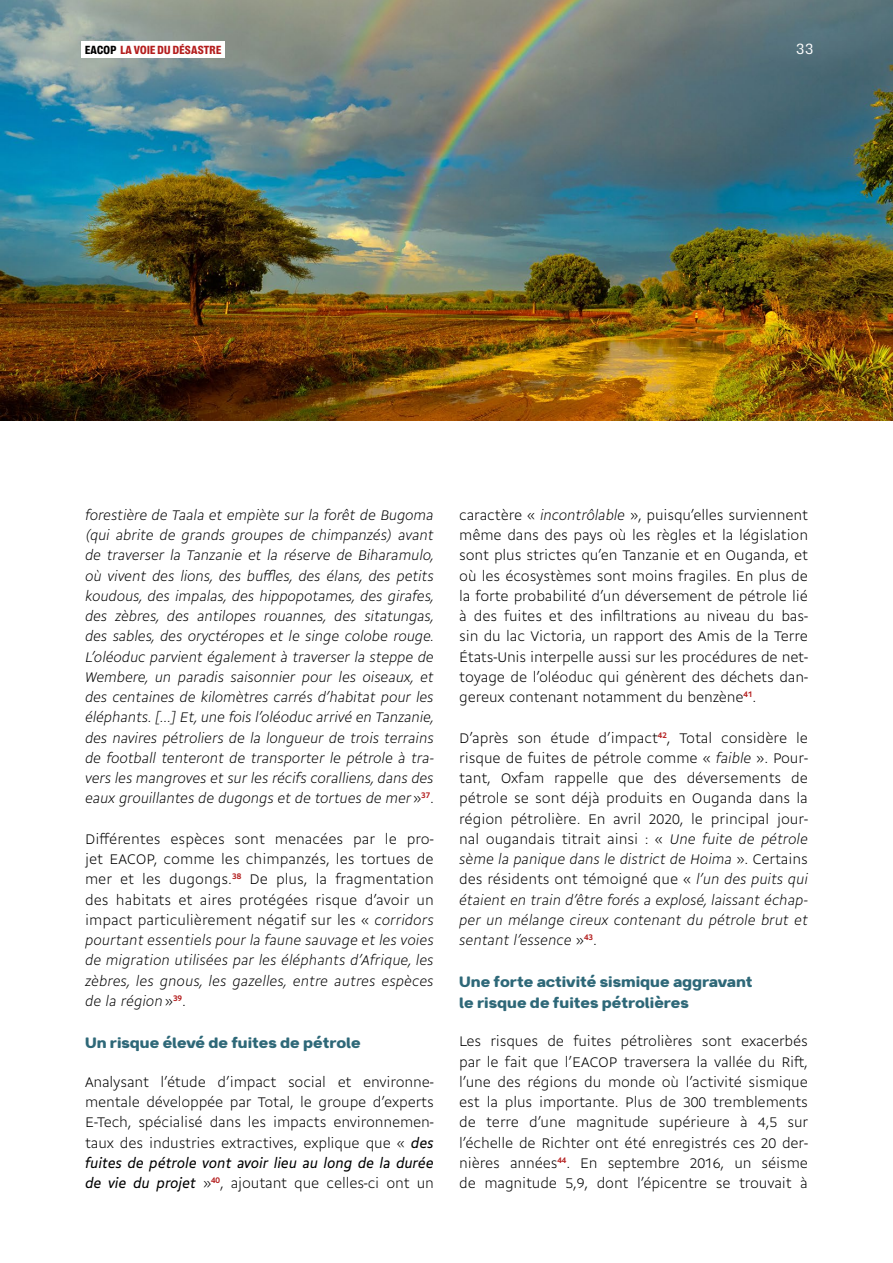
<style>
.page{position:relative;width:893px;height:1263px;background:#fff}
.page>*{position:absolute;margin:0;border:0;box-sizing:border-box;transform-origin:0 0}
.t1{font:700 18px/21px "Breul Grotesk B";color:#2e6878}
.t2{font:300 15px/20.2px "Gemeli";letter-spacing:-.01em;color:#000;text-align:justify}
.t3{font:italic 300 15px/20.2px "Gemeli";letter-spacing:-.01em;color:#000;text-align:justify}
.t4{font:15px "PP Right Grotesk Text";color:#fff}
.t5{font:12px "PP Right Grotesk Compact Dark";letter-spacing:.025em;color:#b41e1e}
.s1{color:#000}
.s2{font-style:normal}
.s3{font-style:italic}
.s4{font-weight:400;font-style:italic}
</style>
<div class="page">
<img style="left:0;top:0;width:893px;height:421px">
<div style="left:81px;top:41px;width:144px;height:17px;background:#fff"></div>
<p class="t5" style="left:85px;top:43px;width:138px"><span class="s1">EACOP</span> LA VOIE DU DÉSASTRE</p>
<p class="t4" style="left:796px;top:40px;width:19px">33</p>
<p class="t3" style="left:85px;top:504px;width:351px">forestière de Taala et empiète sur la forêt de Bugoma (qui abrite de grands groupes de chimpanzés) avant de traverser la Tanzanie et la réserve de Biharamulo, où vivent des lions, des buffles, des élans, des petits koudous, des impalas, des hippopotames, des girafes, des zèbres, des antilopes rouannes, des sitatungas, des sables, des oryctéropes et le singe colobe rouge.<br>L’oléoduc parvient également à traverser la steppe de Wembere, un paradis saisonnier pour les oiseaux, et des centaines de kilomètres carrés d’habitat pour les éléphants. [...] Et, une fois l’oléoduc arrivé en Tanzanie, des navires pétroliers de la longueur de trois terrains de football tenteront de transporter le pétrole à tra&shy;vers les mangroves et sur les récifs coralliens, dans des eaux grouillantes de dugongs et de tortues de mer <span class="s2">»</span><sup>37</sup><span class="s2">.</span></p>
<p class="t2" style="left:85px;top:828px;width:350px">Différentes espèces sont menacées par le pro&shy;jet EACOP, comme les chimpanzés, les tortues de mer et les dugongs.<sup>38</sup> De plus, la fragmentation des habitats et aires protégées risque d’avoir un impact particulièrement négatif sur les « <span class="s3">corridors pourtant essentiels pour la faune sauvage et les voies de migration utilisées par les éléphants d’Afrique, les zèbres, les gnous, les gazelles, entre autres espèces de la région</span> »<sup>39</sup>.</p>
<p class="t1" style="left:85px;top:1031px;width:277px">Un risque élevé de fuites de pétrole</p>
<p class="t2" style="left:85px;top:1071px;width:350px">Analysant l’étude d’impact social et environne&shy;mentale développée par Total, le groupe d’experts E-Tech, spécialisé dans les impacts environnemen&shy;taux des industries extractives, explique que « <span class="s4">des fuites de pétrole vont avoir lieu au long de la durée de vie du projet</span> »<sup>40</sup>, ajoutant que celles-ci ont un</p>
<p class="t2" style="left:459px;top:504px;width:350px">caractère « <span class="s3">incontrôlable</span> », puisqu’elles surviennent même dans des pays où les règles et la législation sont plus strictes qu’en Tanzanie et en Ouganda, et où les écosystèmes sont moins fragiles. En plus de la forte probabilité d’un déversement de pétrole lié à des fuites et des infiltrations au niveau du bas&shy;sin du lac Victoria, un rapport des Amis de la Terre États-Unis interpelle aussi sur les procédures de net&shy;toyage de l’oléoduc qui génèrent des déchets dan&shy;gereux contenant notamment du benzène<sup>41</sup>.</p>
<p class="t2" style="left:459px;top:726px;width:350px">D’après son étude d’impact<sup>42</sup>, Total considère le risque de fuites de pétrole comme « <span class="s3">faible</span> ». Pour&shy;tant, Oxfam rappelle que des déversements de pétrole se sont déjà produits en Ouganda dans la région pétrolière. En avril 2020, le principal jour&shy;nal ougandais titrait ainsi : « <span class="s3">Une fuite de pétrole sème la panique dans le district de Hoima</span> ». Certains des résidents ont témoigné que « <span class="s3">l’un des puits qui étaient en train d’être forés a explosé, laissant échap&shy;per un mélange cireux contenant du pétrole brut et sentant l’essence</span> »<sup>43</sup>.</p>
<p class="t1" style="left:459px;top:971px;width:295px">Une forte activité sismique aggravant le risque de fuites pétrolières</p>
<p class="t2" style="left:459px;top:1030px;width:350px">Les risques de fuites pétrolières sont exacerbés par le fait que l’EACOP traversera la vallée du Rift, l’une des régions du monde où l’activité sismique est la plus importante. Plus de 300 tremblements de terre d’une magnitude supérieure à 4,5 sur l’échelle de Richter ont été enregistrés ces 20 der&shy;nières années<sup>44</sup>. En septembre 2016, un séisme de magnitude 5,9, dont l’épicentre se trouvait à</p>
</div>
